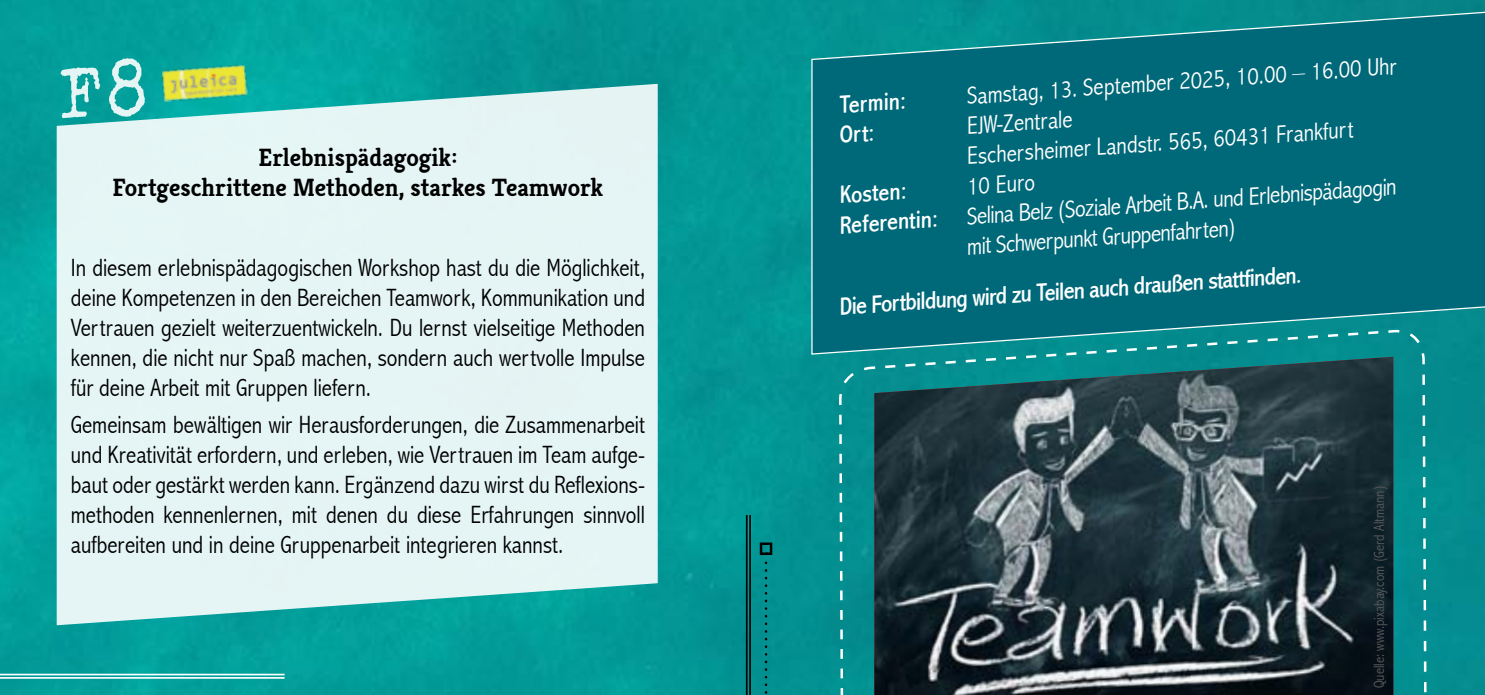
<style>
.page{position:relative;width:1485px;height:695px;background:#fff}
.page>*{position:absolute;margin:0;border:0;box-sizing:border-box;transform-origin:0 0}
.t1{font:300 condensed 25px/30px "Abadi";color:#000;text-align:justify}
.t2{font:300 condensed 25px/30px "Abadi";color:#fff}
.t3{font:condensed 25px "Abadi";color:#fff}
.t4{font:700 25px/30px "Kreon";color:#000;text-align:center}
.t5{font:300 condensed 15px "Abadi";color:#58595b}
.s1{font-weight:400}
</style>
<div class="page">
<img style="left:0;top:0;width:1485px;height:694px">
<div style="left:57px;top:84px;width:601px;height:541px;background:#e5f5f4"></div>
<svg style="left:811px;top:11px;width:674px;height:344px;background:#026d7c"></svg>
<hr style="left:0;top:677px;width:285px;height:1px;background:#fff">
<hr style="left:0;top:673px;width:285px;height:2px;background:#fff">
<svg style="left:765px;top:555px;width:2px;height:140px"></svg>
<div style="left:760px;top:542px;width:12px;height:13px;border:2px solid #000"></div>
<svg style="left:837px;top:327px;width:591px;height:367px;background:#2b565c"></svg>
<hr style="left:749px;top:515px;width:2px;height:179px;background:#000">
<hr style="left:746px;top:515px;width:1px;height:179px;background:#000">
<img style="left:158px;top:53px;width:93px;height:61px">
<div style="left:60px;top:57px;width:85px;height:62px;background:#039e9a"></div>
<p class="t4" style="left:113px;top:142px;width:492px">Erlebnispädagogik:<br>Fortgeschrittene Methoden, starkes Teamwork</p>
<p class="t1" style="left:71px;top:252px;width:576px">In diesem erlebnispädagogischen Workshop hast du die Möglichkeit, deine Kompetenzen in den Bereichen Teamwork, Kommunikation und Vertrauen gezielt weiterzuentwickeln. Du lernst vielseitige Methoden kennen, die nicht nur Spaß machen, sondern auch wertvolle Impulse für deine Arbeit mit Gruppen liefern.</p>
<p class="t1" style="left:71px;top:409px;width:576px">Gemeinsam bewältigen wir Herausforderungen, die Zusammenarbeit und Kreativität erfordern, und erleben, wie Vertrauen im Team aufge&shy;baut oder gestärkt werden kann. Ergänzend dazu wirst du Reflexions&shy;methoden kennenlernen, mit denen du diese Erfahrungen sinnvoll aufbereiten und in deine Gruppenarbeit integrieren kannst.</p>
<p class="t3" style="left:838px;top:90px;width:68px;rotate:-4deg">Termin:</p>
<p class="t3" style="left:838px;top:120px;width:36px;rotate:-4deg">Ort:</p>
<p class="t2" style="left:965px;top:81px;width:432px;rotate:-4deg">Samstag, 13. September 2025, 10.00 – 16.00 Uhr</p>
<p class="t2" style="left:963px;top:111px;width:389px;rotate:-4deg">EJW-Zentrale<br>Eschersheimer Landstr. 565, 60431 Frankfurt</p>
<p class="t2" style="left:965px;top:171px;width:70px;rotate:-4deg">10 Euro</p>
<p class="t2" style="left:838px;top:210px;width:559px;rotate:-4deg"><span class="s1">Referentin:</span> Selina Belz (Soziale Arbeit B.A. und Erlebnispädagogin</p>
<p class="t3" style="left:838px;top:181px;width:68px;rotate:-4deg">Kosten:</p>
<p class="t2" style="left:965px;top:231px;width:271px;rotate:-4deg">mit Schwerpunkt Gruppenfahrten)</p>
<p class="t3" style="left:838px;top:292px;width:464px;rotate:-4deg">Die Fortbildung wird zu Teilen auch draußen stattfinden.</p>
<p class="t5" style="left:1370px;top:688px;width:204px;rotate:-90deg">Quelle: www.pixabay.com (Gerd Altmann)</p>
</div>
